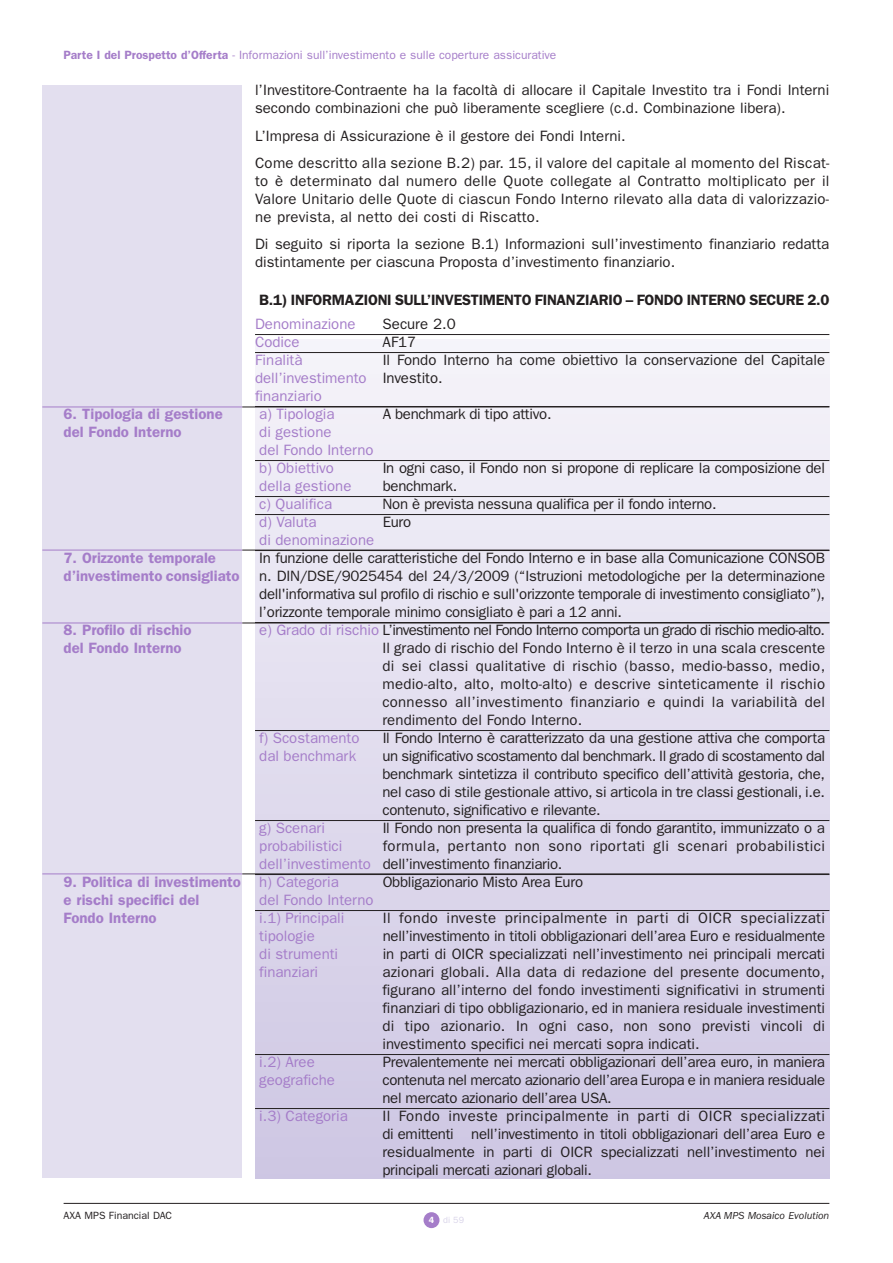
<style>
.page{position:relative;width:893px;height:1263px;background:#fff}
.page>*{position:absolute;margin:0;border:0;box-sizing:border-box;transform-origin:0 0}
.t1{font:15px/18px "Franklin Gothic";letter-spacing:-.005em;color:#231f20;text-align:justify}
.t2{font:15px/27.2px "Franklin Gothic";letter-spacing:.02em;color:#231f20}
.t3{font:15px/18px "Franklin Gothic";color:#a57dc9}
.t4{font:600 15px/18px "Franklin Gothic";color:#a57dc9}
.t5{font:15px/18px "Franklin Gothic";letter-spacing:.03em;color:#231f20}
.t6{font:15px/18px "Franklin Gothic";letter-spacing:-.025em;color:#231f20}
.t7{font:15px "Franklin Gothic";letter-spacing:-.035em;color:#231f20}
.t8{font:600 15px "Franklin Gothic";letter-spacing:-.02em;color:#231f20}
.t9{font:12px "Franklin Gothic";color:#a57dc9}
.t10{font:italic 10.5px "Franklin Gothic";color:#231f20}
.t11{font:10.5px "Franklin Gothic";color:#231f20}
.t12{font:9px "Franklin Gothic";color:#d8d3e9}
.s1{font-weight:600}
.s2{color:#a57dc9}
.s3{font-weight:600;color:#fff}
</style>
<div class="page">
<div style="left:255px;top:339px;width:574px;height:839px;background:linear-gradient(to bottom,#f4f3f9,#cdc5e2)"></div>
<div style="left:423px;top:1212px;width:16px;height:16px;background:#a57dc9;border-radius:50%"></div>
<div style="left:42px;top:85px;width:200px;height:1093px;background:#e3dfef"></div>
<hr style="left:255px;top:334px;width:574px;height:1px;background:#231f20">
<hr style="left:255px;top:352px;width:574px;height:1px;background:#231f20">
<hr style="left:255px;top:406px;width:574px;height:1px;background:#231f20">
<hr style="left:255px;top:460px;width:574px;height:1px;background:#231f20">
<hr style="left:255px;top:496px;width:574px;height:1px;background:#231f20">
<hr style="left:255px;top:514px;width:574px;height:1px;background:#231f20">
<hr style="left:255px;top:622px;width:574px;height:1px;background:#231f20">
<hr style="left:255px;top:730px;width:574px;height:1px;background:#231f20">
<hr style="left:255px;top:820px;width:574px;height:1px;background:#231f20">
<hr style="left:255px;top:910px;width:574px;height:1px;background:#231f20">
<hr style="left:255px;top:1054px;width:574px;height:1px;background:#231f20">
<hr style="left:255px;top:1108px;width:574px;height:1px;background:#231f20">
<hr style="left:64px;top:1203px;width:765px;height:1px;background:#231f20">
<hr style="left:42px;top:407px;width:200px;height:1px;background:#a57dc9">
<hr style="left:242px;top:407px;width:587px;height:1px;background:#231f20">
<hr style="left:42px;top:550px;width:200px;height:1px;background:#a57dc9">
<hr style="left:242px;top:550px;width:587px;height:1px;background:#231f20">
<hr style="left:42px;top:623px;width:200px;height:1px;background:#a57dc9">
<hr style="left:242px;top:623px;width:587px;height:1px;background:#231f20">
<hr style="left:42px;top:874px;width:200px;height:1px;background:#a57dc9">
<hr style="left:242px;top:874px;width:587px;height:1px;background:#231f20">
<p class="t9" style="left:64px;top:51px;width:494px"><span class="s1">Parte I del Prospetto d’Offerta</span> - Informazioni sull’investimento e sulle coperture assicurative</p>
<p class="t4" style="left:64px;top:407px;width:161px">6. Tipologia di gestione del Fondo Interno</p>
<p class="t4" style="left:64px;top:551px;width:177px">7. Orizzonte temporale d’investimento consigliato</p>
<p class="t4" style="left:64px;top:623px;width:129px">8. Profilo di rischio del Fondo Interno</p>
<p class="t4" style="left:64px;top:875px;width:179px">9. Politica di investimento e rischi specifici del<br>Fondo Interno</p>
<p class="t1" style="left:255px;top:83px;width:575px">l’Investitore-Contraente ha la facoltà di allocare il Capitale Investito tra i Fondi Interni secondo combinazioni che può liberamente scegliere (c.d. Combinazione libera).</p>
<p class="t2" style="left:255px;top:123px;width:576px">L’Impresa di Assicurazione è il gestore dei Fondi Interni.<br>Come descritto alla sezione B.2) par. 15, il valore del capitale al momento del Riscat-</p>
<p class="t1" style="left:255px;top:173px;width:576px">to è determinato dal numero delle Quote collegate al Contratto moltiplicato per il Valore Unitario delle Quote di ciascun Fondo Interno rilevato alla data di valorizzazio&shy;ne prevista, al netto dei costi di Riscatto.</p>
<p class="t1" style="left:255px;top:236px;width:575px">Di seguito si riporta la sezione B.1) Informazioni sull’investimento finanziario redatta distintamente per ciascuna Proposta d’investimento finanziario.</p>
<p class="t8" style="left:259px;top:295px;width:571px">B.1) INFORMAZIONI SULL’INVESTIMENTO FINANZIARIO – FONDO INTERNO SECURE 2.0</p>
<p class="t3" style="left:255px;top:317px;width:102px">Denominazione</p>
<p class="t1" style="left:382px;top:317px;width:75px">Secure 2.0</p>
<p class="t3" style="left:255px;top:335px;width:46px">Codice</p>
<p class="t1" style="left:382px;top:335px;width:35px">AF17</p>
<p class="t3" style="left:255px;top:353px;width:49px">Finalità</p>
<p class="t1" style="left:255px;top:353px;width:571px;text-align:left;text-indent:128px">Il Fondo Interno ha come obiettivo la conservazione del Capitale <span class="s2">dell’investimento</span> Investito.<br><span class="s2">finanziario<br>a) Tipologia</span></p>
<p class="t1" style="left:382px;top:407px;width:170px">A benchmark di tipo attivo.</p>
<p class="t3" style="left:259px;top:425px;width:116px">di gestione<br>del Fondo Interno b) Obiettivo</p>
<p class="t1" style="left:382px;top:461px;width:444px">In ogni caso, il Fondo non si propone di replicare la composizione del</p>
<p class="t3" style="left:259px;top:479px;width:94px">della gestione</p>
<p class="t1" style="left:382px;top:479px;width:76px">benchmark.</p>
<p class="t3" style="left:259px;top:497px;width:74px">c) Qualifica</p>
<p class="t1" style="left:382px;top:497px;width:335px">Non è prevista nessuna qualifica per il fondo interno.</p>
<p class="t3" style="left:259px;top:515px;width:59px">d) Valuta</p>
<p class="t1" style="left:382px;top:515px;width:30px">Euro</p>
<p class="t3" style="left:259px;top:533px;width:116px">di denominazione</p>
<p class="t1" style="left:259px;top:551px;width:567px">In funzione delle caratteristiche del Fondo Interno e in base alla Comunicazione CONSOB</p>
<p class="t1" style="left:259px;top:569px;width:567px">n. DIN/DSE/9025454 del 24/3/2009 (“Istruzioni metodologiche per la determinazione</p>
<p class="t1" style="left:259px;top:587px;width:567px">dell'informativa sul profilo di rischio e sull'orizzonte temporale di investimento consigliato”),</p>
<p class="t1" style="left:259px;top:605px;width:364px">l’orizzonte temporale minimo consigliato è pari a 12 anni.</p>
<p class="t7" style="left:259px;top:625px;width:567px"><span class="s2">e) Grado di rischio</span> L’investimento nel Fondo Interno comporta un grado di rischio medio-alto.</p>
<p class="t1" style="left:382px;top:641px;width:444px">Il grado di rischio del Fondo Interno è il terzo in una scala crescente</p>
<p class="t2" style="left:382px;top:654px;width:444px">di sei classi qualitative di rischio (basso, medio-basso, medio,</p>
<p class="t2" style="left:382px;top:672px;width:444px">medio-alto, alto, molto-alto) e descrive sinteticamente il rischio</p>
<p class="t2" style="left:382px;top:690px;width:444px">connesso all’investimento finanziario e quindi la variabilità del</p>
<p class="t1" style="left:382px;top:713px;width:201px">rendimento del Fondo Interno.</p>
<p class="t3" style="left:259px;top:731px;width:102px">f) Scostamento</p>
<p class="t1" style="left:382px;top:731px;width:444px">Il Fondo Interno è caratterizzato da una gestione attiva che comporta</p>
<p class="t3" style="left:259px;top:749px;width:98px">dal benchmark</p>
<p class="t1" style="left:382px;top:749px;width:444px">un significativo scostamento dal benchmark. Il grado di scostamento dal benchmark sintetizza il contributo specifico dell’attività gestoria, che, nel caso di stile gestionale attivo, si articola in tre classi gestionali, i.e. contenuto, significativo e rilevante.</p>
<p class="t3" style="left:259px;top:821px;width:67px">g) Scenari</p>
<p class="t1" style="left:382px;top:821px;width:444px">Il Fondo non presenta la qualifica di fondo garantito, immunizzato o a</p>
<p class="t3" style="left:259px;top:839px;width:85px">probabilistici</p>
<p class="t5" style="left:259px;top:839px;width:567px;text-indent:123px">formula, pertanto non sono riportati gli scenari probabilistici <span class="s2">dell’investimento</span> dell’investimento finanziario.<br><span class="s2">h) Categoria</span></p>
<p class="t1" style="left:382px;top:875px;width:202px">Obbligazionario Misto Area Euro</p>
<p class="t3" style="left:259px;top:893px;width:116px">del Fondo Interno i.1) Principali</p>
<p class="t5" style="left:382px;top:911px;width:444px">Il fondo investe principalmente in parti di OICR specializzati</p>
<p class="t3" style="left:259px;top:929px;width:57px">tipologie</p>
<p class="t1" style="left:382px;top:929px;width:444px">nell’investimento in titoli obbligazionari dell’area Euro e residualmente</p>
<p class="t3" style="left:259px;top:947px;width:80px">di strumenti</p>
<p class="t1" style="left:382px;top:947px;width:444px">in parti di OICR specializzati nell’investimento nei principali mercati</p>
<p class="t3" style="left:259px;top:965px;width:60px">finanziari</p>
<p class="t1" style="left:382px;top:965px;width:444px">azionari globali. Alla data di redazione del presente documento, figurano all’interno del fondo investimenti significativi in strumenti finanziari di tipo obbligazionario, ed in maniera residuale investimenti di tipo azionario. In ogni caso, non sono previsti vincoli di investimento specifici nei mercati sopra indicati.</p>
<p class="t3" style="left:259px;top:1055px;width:57px">i.2) Aree</p>
<p class="t1" style="left:382px;top:1055px;width:444px">Prevalentemente nei mercati obbligazionari dell’area euro, in maniera</p>
<p class="t3" style="left:259px;top:1073px;width:77px">geografiche</p>
<p class="t6" style="left:382px;top:1073px;width:444px">contenuta nel mercato azionario dell’area Europa e in maniera residuale nel mercato azionario dell’area USA.</p>
<p class="t3" style="left:259px;top:1109px;width:90px">i.3) Categoria</p>
<p class="t1" style="left:382px;top:1109px;width:444px">Il Fondo investe principalmente in parti di OICR specializzati di emittenti nell’investimento in titoli obbligazionari dell’area Euro e residualmente in parti di OICR specializzati nell’investimento nei principali mercati azionari globali.</p>
<p class="t11" style="left:64px;top:1211px;width:110px">AXA MPS Financial DAC</p>
<p class="t10" style="left:703px;top:1212px;width:127px">AXA MPS Mosaico Evolution</p>
<p class="t12" style="left:429px;top:1217px;width:37px"><span class="s3">4</span> di 59</p>
</div>
